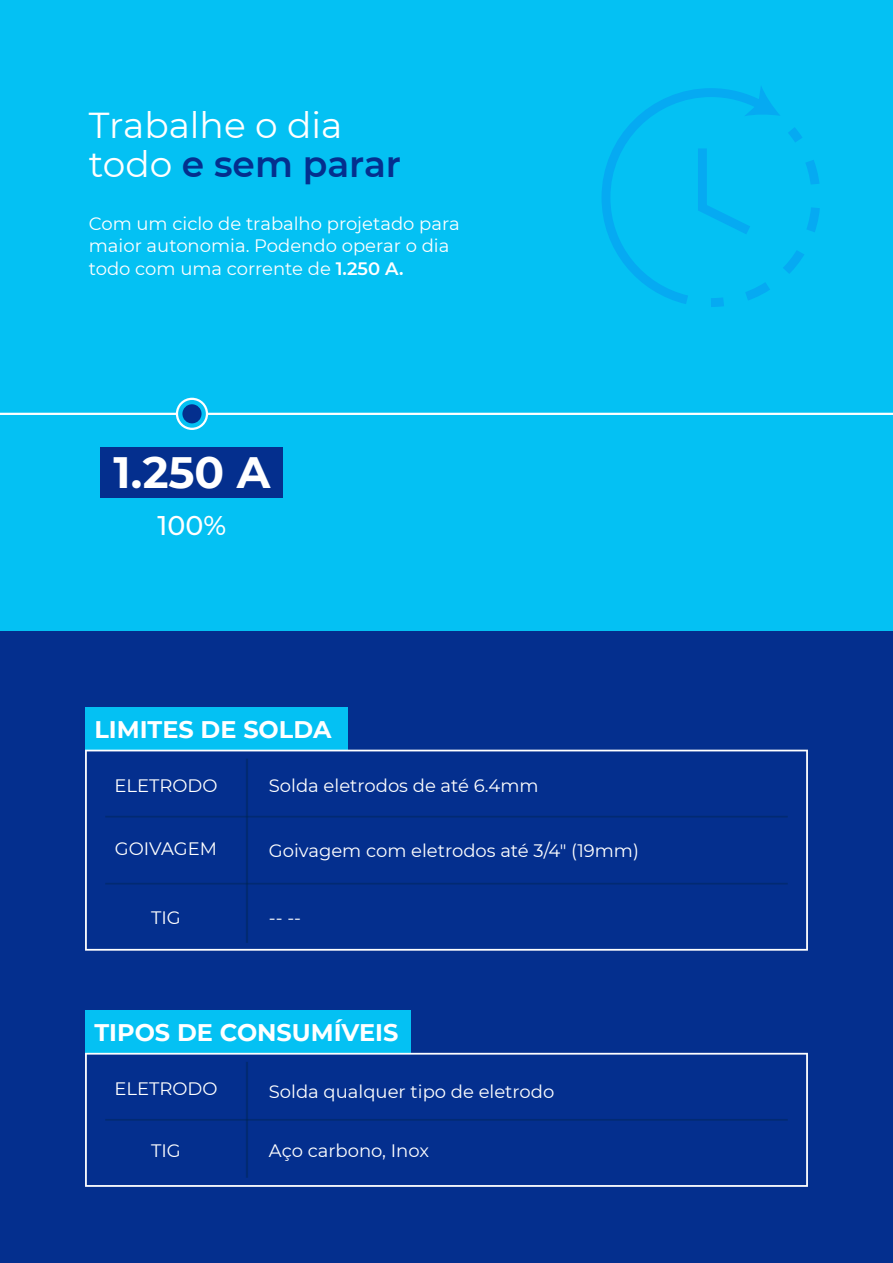
<style>
.page{position:relative;width:893px;height:1263px;background:#fff}
.page>*{position:absolute;margin:0;border:0;box-sizing:border-box;transform-origin:0 0}
.t1{font:700 43.8px "Montserrat";color:#fff}
.t2{font:36px/39px "Montserrat";color:#fff}
.t3{font:500 27px "Montserrat";color:#fff}
.t4{font:700 24px "Montserrat";color:#fff}
.t5{font:18px/22.5px "Montserrat";color:#fff}
.s1{font-weight:600;color:#042f8e}
.s2{font-weight:600}
</style>
<div class="page">
<div style="left:0;top:0;width:893px;height:631px;background:#04c1f3"></div>
<div style="left:0;top:631px;width:893px;height:632px;background:#042f8e"></div>
<div style="left:85px;top:1011px;width:325px;height:42px;background:#04c1f3"></div>
<svg style="left:85px;top:1053px;width:723px;height:134px"></svg>
<hr style="left:105px;top:1119px;width:683px;height:2px;background:#002341">
<hr style="left:246px;top:1062px;width:2px;height:116px;background:#002341">
<div style="left:85px;top:708px;width:263px;height:42px;background:#04c1f3"></div>
<svg style="left:85px;top:750px;width:723px;height:201px"></svg>
<hr style="left:105px;top:816px;width:683px;height:1px;background:#002341">
<hr style="left:246px;top:759px;width:2px;height:184px;background:#002341">
<hr style="left:105px;top:883px;width:683px;height:1px;background:#002341">
<svg style="left:601px;top:86px;width:219px;height:221px"></svg>
<div style="left:101px;top:447px;width:182px;height:50px;background:#042f8e"></div>
<hr style="left:0;top:413px;width:893px;height:2px;background:#fff">
<svg style="left:177px;top:399px;width:30px;height:30px"></svg>
<div style="left:176px;top:398px;width:32px;height:32px;border:2px solid #fff;border-radius:50%"></div>
<div style="left:182px;top:404px;width:20px;height:19px;background:#042f8e;border-radius:50%"></div>
<h2 class="t2" style="left:89px;top:104px;width:314px">Trabalhe o dia todo <span class="s1">e sem parar</span></h2>
<p class="t5" style="left:89px;top:212px;width:372px">Com um ciclo de trabalho projetado para maior autonomia. Podendo operar o dia todo com uma corrente de <span class="s2">1.250 A.</span></p>
<h1 class="t1" style="left:114px;top:441px;width:158px">1.250 A</h1>
<h3 class="t3" style="left:158px;top:506px;width:70px">100%</h3>
<h3 class="t4" style="left:94px;top:712px;width:238px">LIMITES DE SOLDA</h3>
<p class="t5" style="left:114px;top:774px;width:105px">ELETRODO</p>
<p class="t5" style="left:269px;top:774px;width:271px">Solda eletrodos de até 6.4mm</p>
<p class="t5" style="left:115px;top:836px;width:104px">GOIVAGEM</p>
<p class="t5" style="left:269px;top:839px;width:372px">Goivagem com eletrodos até 3/4" (19mm)</p>
<p class="t5" style="left:151px;top:906px;width:31px">TIG</p>
<p class="t5" style="left:269px;top:906px;width:34px">-- --</p>
<h3 class="t4" style="left:94px;top:1015px;width:305px">TIPOS DE CONSUMÍVEIS</h3>
<p class="t5" style="left:114px;top:1077px;width:105px">ELETRODO</p>
<p class="t5" style="left:269px;top:1080px;width:287px">Solda qualquer tipo de eletrodo</p>
<p class="t5" style="left:151px;top:1139px;width:31px">TIG</p>
<p class="t5" style="left:269px;top:1139px;width:162px">Aço carbono, Inox</p>
</div>
